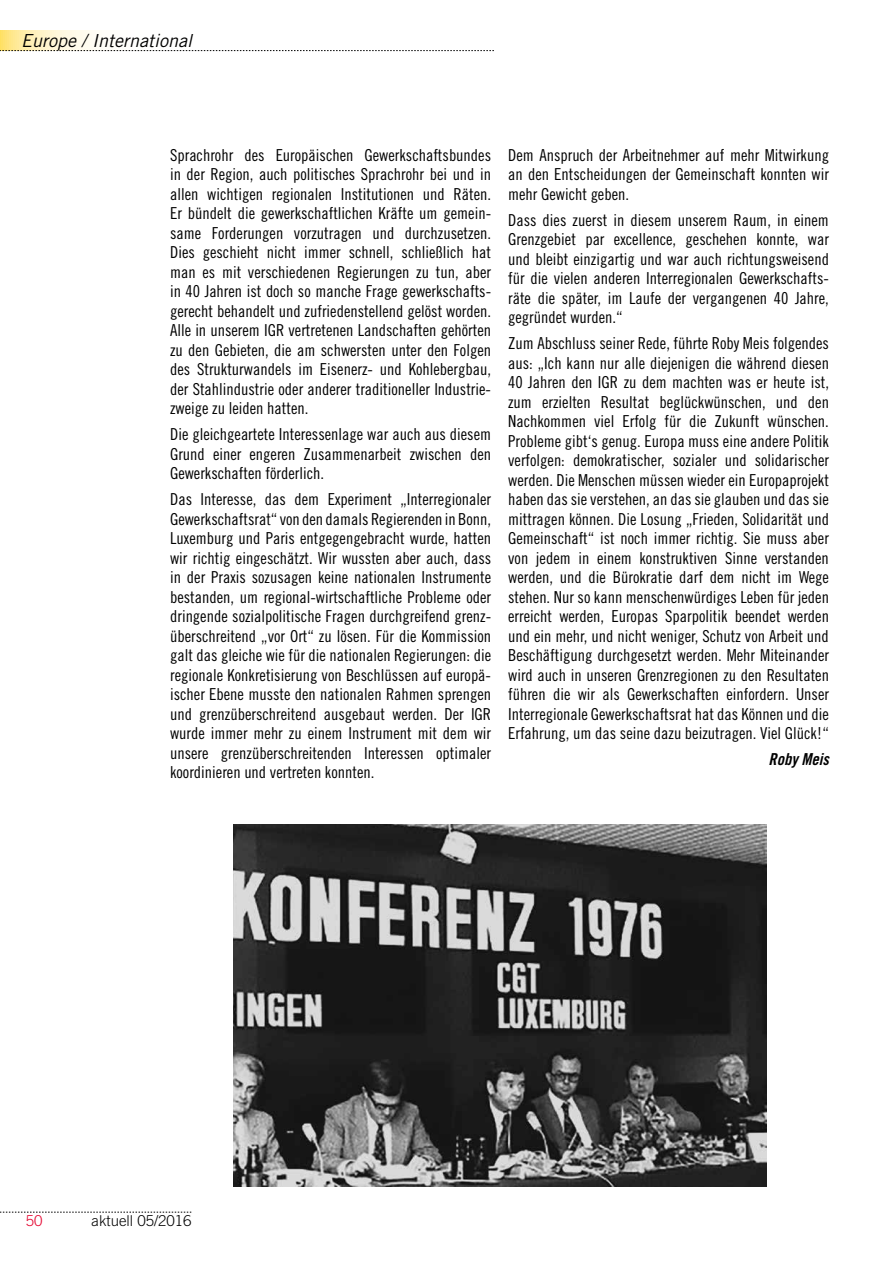
<style>
.page{position:relative;width:893px;height:1263px;background:#fff}
.page>*{position:absolute;margin:0;border:0;box-sizing:border-box;transform-origin:0 0}
.t1{font:italic 18px "Trade Gothic LT Std";color:#000}
.t2{font:16.5px/19.5px "Trade Gothic LT Std Cn 18";color:#000;text-align:justify}
.t3{font:16.5px "Trade Gothic LT Std Bd Cn 20 Obl";color:#000}
.t4{font:300 15px "Trade Gothic LT Std";color:#000}
.t5{font:300 15px "Trade Gothic LT Std";color:#e4032e}
</style>
<div class="page">
<svg style="left:0;top:1212px;width:191px;height:1px"></svg>
<svg style="left:0;top:31px;width:96px;height:19px;background:#fff2c4"></svg>
<svg style="left:0;top:50px;width:494px;height:1px"></svg>
<img style="left:233px;top:824px;width:533px;height:362px">
<p class="t1" style="left:21px;top:29px;width:173px">Europe / International</p>
<p class="t2" style="left:170px;top:145px;width:323px">Sprachrohr des Europäischen Gewerkschaftsbundes in der Region, auch politisches Sprachrohr bei und in allen wichtigen regionalen Institutionen und Räten.<br>Er bündelt die gewerkschaftlichen Kräfte um gemein&shy;same Forderungen vorzutragen und durchzusetzen.<br>Dies geschieht nicht immer schnell, schließlich hat man es mit verschiedenen Regierungen zu tun, aber in 40 Jahren ist doch so manche Frage gewerkschafts&shy;gerecht behandelt und zufriedenstellend gelöst worden.<br>Alle in unserem IGR vertretenen Landschaften gehörten zu den Gebieten, die am schwersten unter den Folgen des Strukturwandels im Eisenerz- und Kohlebergbau, der Stahlindustrie oder anderer traditioneller Industrie&shy;zweige zu leiden hatten.</p>
<p class="t2" style="left:170px;top:424px;width:323px">Die gleichgeartete Interessenlage war auch aus diesem Grund einer engeren Zusammenarbeit zwischen den Gewerkschaften förderlich.</p>
<p class="t2" style="left:170px;top:489px;width:323px">Das Interesse, das dem Experiment „Interregionaler Gewerkschaftsrat“ von den damals Regierenden in Bonn, Luxemburg und Paris entgegengebracht wurde, hatten wir richtig eingeschätzt. Wir wussten aber auch, dass in der Praxis sozusagen keine nationalen Instrumente bestanden, um regional-wirtschaftliche Probleme oder dringende sozialpolitische Fragen durchgreifend grenz&shy;überschreitend „vor Ort“ zu lösen. Für die Kommission galt das gleiche wie für die nationalen Regierungen: die regionale Konkretisierung von Beschlüssen auf europä&shy;ischer Ebene musste den nationalen Rahmen sprengen und grenzüberschreitend ausgebaut werden. Der IGR wurde immer mehr zu einem Instrument mit dem wir unsere grenzüberschreitenden Interessen optimaler koordinieren und vertreten konnten.</p>
<p class="t2" style="left:508px;top:145px;width:322px">Dem Anspruch der Arbeitnehmer auf mehr Mitwirkung an den Entscheidungen der Gemeinschaft konnten wir mehr Gewicht geben.</p>
<p class="t2" style="left:508px;top:210px;width:322px">Dass dies zuerst in diesem unserem Raum, in einem Grenzgebiet par excellence, geschehen konnte, war und bleibt einzigartig und war auch richtungsweisend für die vielen anderen Interregionalen Gewerkschafts&shy;räte die später, im Laufe der vergangenen 40 Jahre, gegründet wurden.“</p>
<p class="t2" style="left:508px;top:333px;width:322px">Zum Abschluss seiner Rede, führte Roby Meis folgendes aus: „Ich kann nur alle diejenigen die während diesen 40 Jahren den IGR zu dem machten was er heute ist, zum erzielten Resultat beglückwünschen, und den Nachkommen viel Erfolg für die Zukunft wünschen.<br>Probleme gibt‘s genug. Europa muss eine andere Politik verfolgen: demokratischer, sozialer und solidarischer werden. Die Menschen müssen wieder ein Europaprojekt haben das sie verstehen, an das sie glauben und das sie mittragen können. Die Losung „Frieden, Solidarität und Gemeinschaft“ ist noch immer richtig. Sie muss aber von jedem in einem konstruktiven Sinne verstanden werden, und die Bürokratie darf dem nicht im Wege stehen. Nur so kann menschenwürdiges Leben für jeden erreicht werden, Europas Sparpolitik beendet werden und ein mehr, und nicht weniger, Schutz von Arbeit und Beschäftigung durchgesetzt werden. Mehr Miteinander wird auch in unseren Grenzregionen zu den Resultaten führen die wir als Gewerkschaften einfordern. Unser Interregionale Gewerkschaftsrat hat das Können und die Erfahrung, um das seine dazu beizutragen. Viel Glück!“</p>
<p class="t3" style="left:768px;top:749px;width:62px">Roby Meis</p>
<p class="t5" style="left:26px;top:1212px;width:18px">50</p>
<p class="t4" style="left:91px;top:1212px;width:102px">aktuell 05/2016</p>
</div>
